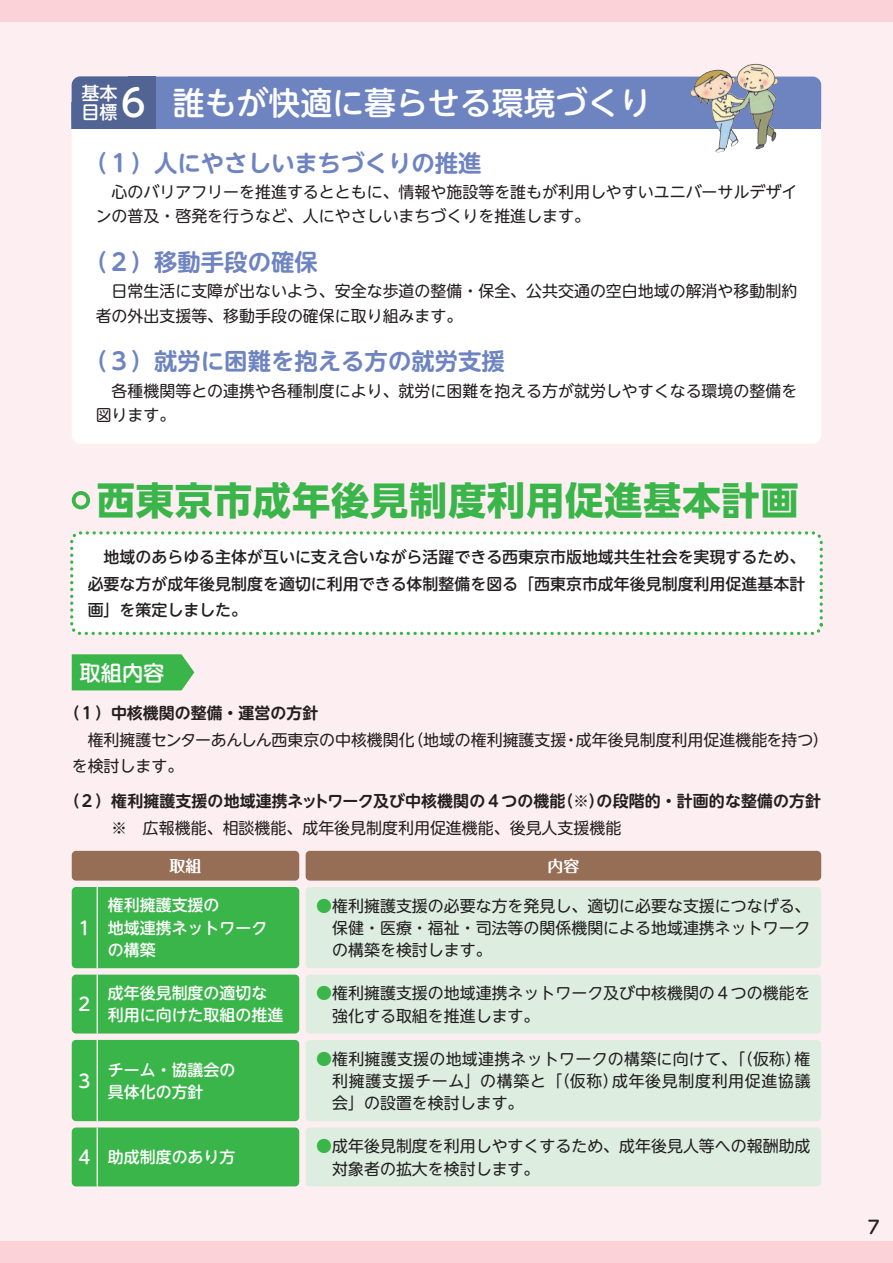
<style>
.page{position:relative;width:893px;height:1263px;background:#fdeff1}
.page>*{position:absolute;margin:0;border:0;box-sizing:border-box;transform-origin:0 0}
.t1{font:700 38.25px "UD Shin Go NT Pro";letter-spacing:.02em;color:#3ab54a}
.t2{font:500 31.95px "UD Shin M Go Pro";color:#fff}
.t3{font:700 23.4px "UD Shin M Go Pro De";color:#6e84c1}
.t4{font:500 21.3px "UD Shin M Go Pro";color:#fff}
.t5{font:500 18px "UD Shin M Go Pro";color:#fff}
.t6{font:500 18px "UD Shin M Go Pro";color:#231f20}
.t7{font:15.9px/22.4px "UD Shin M Go Pro";color:#231f20}
.t8{font:500 15.9px/26.5px "UD Shin M Go Pro";color:#231f20;text-align:justify}
.t9{font:700 15.9px "UD Shin M Go Pro De";letter-spacing:.005em;color:#231f20}
.t10{font:500 15.9px/22.4px "UD Shin M Go Pro";color:#fff}
.t11{font:700 15.9px "Maru Fo Pro";color:#fff}
.s1{font-size:37.2px}
.s2{color:#3ab54a}
.s3{font-size:18px}
</style>
<div class="page">
<div style="left:0;top:0;width:893px;height:21px;background:#fad2d8"></div>
<div style="left:0;top:1242px;width:893px;height:21px;background:#fad2d8"></div>
<div style="left:72px;top:533px;width:749px;height:100px;background:#fff;border-radius:9px"></div>
<div style="left:70px;top:531px;width:753px;height:104px;border:3px dashed #3ab54a;border-radius:9px"></div>
<div style="left:72px;top:77px;width:749px;height:367px;background:#fff;border-radius:9px"></div>
<div style="left:72px;top:77px;width:749px;height:52px;background:#6e84c1;border-radius:9px"></div>
<div style="left:72px;top:77px;width:83px;height:52px;background:#526493;border-radius:9px"></div>
<div style="left:72px;top:98px;width:83px;height:31px;background:#526493"></div>
<div style="left:128px;top:77px;width:27px;height:52px;background:#526493"></div>
<svg style="left:72px;top:654px;width:122px;height:36px;background:#45b853"></svg>
<div style="left:72px;top:851px;width:227px;height:29px;background:#956e55;border-radius:4px"></div>
<div style="left:306px;top:851px;width:515px;height:29px;background:#956e55;border-radius:4px"></div>
<div style="left:72px;top:887px;width:227px;height:81px;background:#3ab54a;border-radius:4px"></div>
<hr style="left:97px;top:887px;width:1px;height:81px;background:#fff">
<div style="left:306px;top:887px;width:515px;height:81px;background:#ddeee1;border-radius:4px"></div>
<div style="left:72px;top:974px;width:227px;height:59px;background:#3ab54a;border-radius:4px"></div>
<hr style="left:97px;top:974px;width:1px;height:59px;background:#fff">
<div style="left:306px;top:974px;width:515px;height:59px;background:#ddeee1;border-radius:4px"></div>
<div style="left:72px;top:1040px;width:227px;height:81px;background:#3ab54a;border-radius:4px"></div>
<hr style="left:97px;top:1040px;width:1px;height:81px;background:#fff">
<div style="left:306px;top:1040px;width:515px;height:81px;background:#ddeee1;border-radius:4px"></div>
<div style="left:72px;top:1127px;width:227px;height:59px;background:#3ab54a;border-radius:4px"></div>
<hr style="left:97px;top:1127px;width:1px;height:59px;background:#fff">
<div style="left:306px;top:1127px;width:515px;height:59px;background:#ddeee1;border-radius:4px"></div>
<img style="left:689px;top:64px;width:66px;height:87px">
<svg style="left:72px;top:491px;width:18px;height:18px"></svg>
<div style="left:76px;top:495px;width:10px;height:11px;background:#fdeeed;border-radius:50%"></div>
<p class="t5" style="left:81px;top:78px;width:38px">基本</p>
<h2 class="t2" style="left:81px;top:77px;width:571px"><sub>目標</sub> <span class="s1">6</span> 誰もが快適に暮らせる環境づくり</h2>
<h3 class="t3" style="left:84px;top:144px;width:399px">（１）人にやさしいまちづくりの推進</h3>
<p class="t7" style="left:96px;top:179px;width:703px;line-height:24.5px;text-indent:16px">心のバリアフリーを推進するとともに、情報や施設等を誰もが利用しやすいユニバーサルデザインの普及・啓発を行うなど、人にやさしいまちづくりを推進します。</p>
<h3 class="t3" style="left:84px;top:243px;width:235px">（２）移動手段の確保</h3>
<p class="t7" style="left:96px;top:278px;width:703px;line-height:24.5px;text-indent:16px">日常生活に支障が出ないよう、安全な歩道の整備・保全、公共交通の空白地域の解消や移動制約者の外出支援等、移動手段の確保に取り組みます。</p>
<h3 class="t3" style="left:84px;top:342px;width:422px">（３）就労に困難を抱える方の就労支援</h3>
<p class="t7" style="left:96px;top:378px;width:703px;line-height:24.5px;text-indent:16px">各種機関等との連携や各種制度により、就労に困難を抱える方が就労しやすくなる環境の整備を図ります。</p>
<h1 class="t1" style="left:97px;top:469px;width:703px">西東京市成年後見制度利用促進基本計画</h1>
<p class="t8" style="left:88px;top:543px;width:719px;text-indent:16px">地域のあらゆる主体が互いに支え合いながら活躍できる西東京市版地域共生社会を実現するため、必要な方が成年後見制度を適切に利用できる体制整備を図る「西東京市成年後見制度利用促進基本計画」を策定しました。</p>
<h3 class="t4" style="left:80px;top:655px;width:87px">取組内容</h3>
<p class="t9" style="left:64px;top:700px;width:256px">（１）中核機関の整備・運営の方針</p>
<p class="t7" style="left:72px;top:726px;width:758px;line-height:26.5px;text-indent:16px">権利擁護センターあんしん西東京の中核機関化（地域の権利擁護支援・成年後見制度利用促進機能を持つ）を検討します。</p>
<p class="t9" style="left:64px;top:788px;width:759px">（２）権利擁護支援の地域連携ネットワーク及び中核機関の４つの機能（※）の段階的・計画的な整備の方針</p>
<p class="t7" style="left:111px;top:816px;width:512px">※　広報機能、相談機能、成年後見制度利用促進機能、後見人支援機能</p>
<p class="t5" style="left:79px;top:913px;width:13px">1</p>
<p class="t11" style="left:170px;top:853px;width:33px">取組</p>
<p class="t11" style="left:547px;top:853px;width:33px">内容</p>
<p class="t10" style="left:108px;top:893px;width:161px">権利擁護支援の<br>地域連携ネットワークの構築</p>
<p class="t7" style="left:332px;top:894px;width:480px;text-align:justify;text-indent:-16px"><span class="s2">●</span>権利擁護支援の必要な方を発見し、適切に必要な支援につなげる、保健・医療・福祉・司法等の関係機関による地域連携ネットワークの構築を検討します。</p>
<p class="t5" style="left:79px;top:990px;width:13px">2</p>
<p class="t7" style="left:332px;top:981px;width:480px;text-indent:-16px"><span class="s2">●</span>権利擁護支援の地域連携ネットワーク及び中核機関の４つの機能を強化する取組を推進します。</p>
<p class="t10" style="left:108px;top:1057px;width:129px">チーム・協議会の具体化の方針</p>
<p class="t10" style="left:108px;top:981px;width:177px">成年後見制度の適切な利用に向けた取組の推進</p>
<p class="t7" style="left:332px;top:1046px;width:480px;text-align:justify;text-indent:-16px"><span class="s2">●</span>権利擁護支援の地域連携ネットワークの構築に向けて、「（仮称）権利擁護支援チーム」の構築と「（仮称）成年後見制度利用促進協議会」の設置を検討します。</p>
<p class="t5" style="left:79px;top:1066px;width:13px">3</p>
<p class="t10" style="left:79px;top:1145px;width:158px"><span class="s3">4</span> 助成制度のあり方</p>
<p class="t7" style="left:332px;top:1134px;width:480px;text-indent:-16px"><span class="s2">●</span>成年後見制度を利用しやすくするため、成年後見人等への報酬助成対象者の拡大を検討します。</p>
<p class="t6" style="left:868px;top:1212px;width:13px">7</p>
</div>
